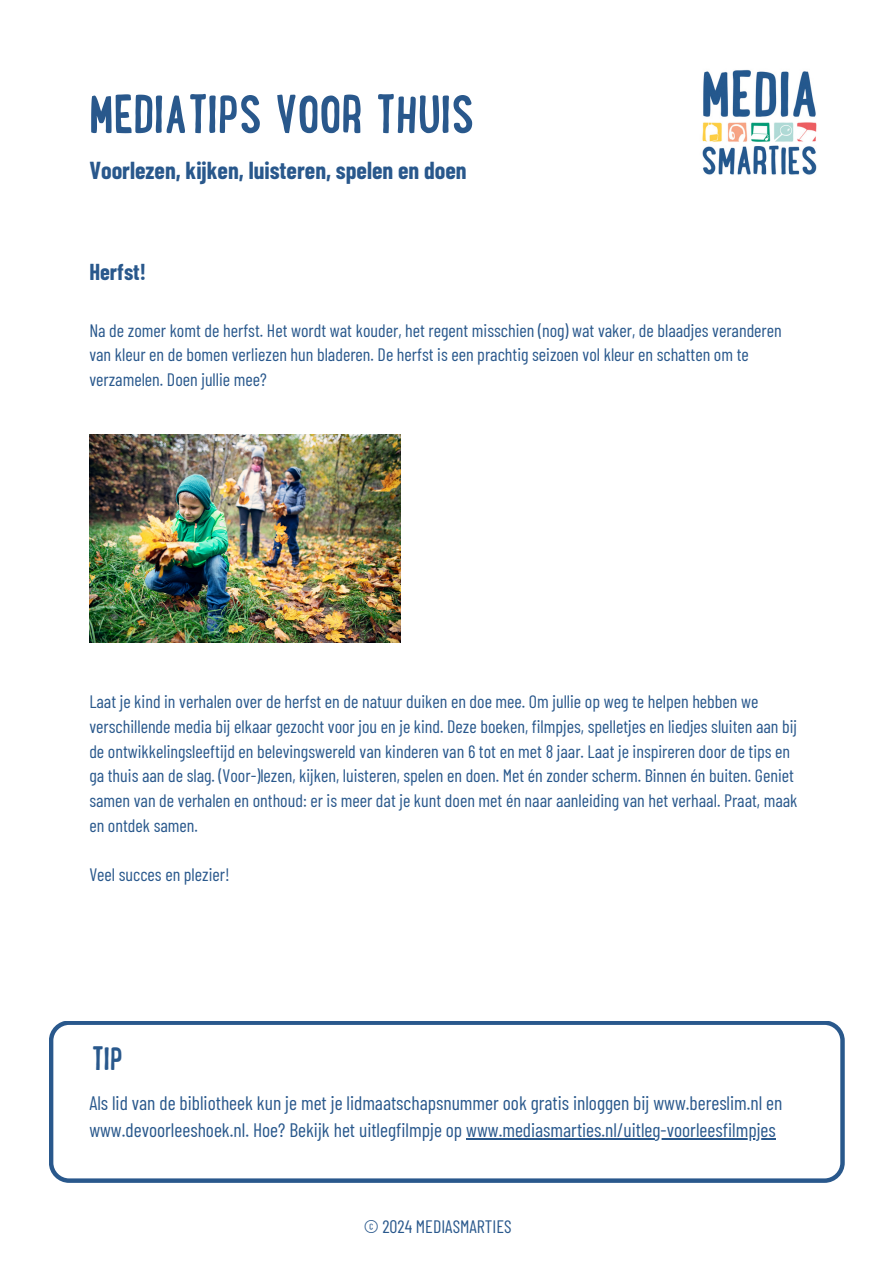
<style>
.page{position:relative;width:894px;height:1264px;background:#fff}
.page>*{position:absolute;margin:0;border:0;box-sizing:border-box;transform-origin:0 0}
.t1{font:700 57px "Lunch Box";color:#29588c}
.t2{font:700 34.5px "Lunch Box";color:#29588c}
.t3{font:700 24px "Barlow Condensed";color:#29588c}
.t4{font:700 22.5px "Barlow Condensed";color:#29588c}
.t5{font:19.5px/27px "Barlow Condensed";color:#29588c}
.t6{font:18px/24.8px "Barlow Condensed";color:#29588c}
</style>
<div class="page">
<img style="left:702px;top:69px;width:115px;height:106px">
<svg style="left:49px;top:1021px;width:795px;height:161px"></svg>
<img style="left:89px;top:435px;width:311px;height:207px">
<hr style="left:466px;top:1137px;width:309px;height:2px;background:#29588c">
<p class="t1" style="left:89px;top:93px;width:386px">MEDIATIPS VOOR THUIS</p>
<p class="t3" style="left:89px;top:155px;width:378px">Voorlezen, kijken, luisteren, spelen en doen</p>
<h1 class="t4" style="left:89px;top:258px;width:58px">Herfst!</h1>
<h3 class="t6" style="left:89px;top:317px;width:693px">Na de zomer komt de herfst. Het wordt wat kouder, het regent misschien (nog) wat vaker, de blaadjes veranderen van kleur en de bomen verliezen hun bladeren. De herfst is een prachtig seizoen vol kleur en schatten om te verzamelen. Doen jullie mee?</h3>
<h3 class="t6" style="left:89px;top:688px;width:709px">Laat je kind in verhalen over de herfst en de natuur duiken en doe mee. Om jullie op weg te helpen hebben we verschillende media bij elkaar gezocht voor jou en je kind. Deze boeken, filmpjes, spelletjes en liedjes sluiten aan bij</h3>
<p class="t6" style="left:89px;top:738px;width:709px">de ontwikkelingsleeftijd en belevingswereld van kinderen van 6 tot en met 8 jaar. Laat je inspireren door de tips en ga thuis aan de slag. (Voor-)lezen, kijken, luisteren, spelen en doen. Met én zonder scherm. Binnen én buiten. Geniet samen van de verhalen en onthoud: er is meer dat je kunt doen met én naar aanleiding van het verhaal. Praat, maak en ontdek samen.</p>
<p class="t6" style="left:89px;top:861px;width:142px">Veel succes en plezier!</p>
<h4 class="t2" style="left:92px;top:1045px;width:32px">TIP</h4>
<h2 class="t5" style="left:89px;top:1088px;width:694px">Als lid van de bibliotheek kun je met je lidmaatschapsnummer ook gratis inloggen bij www.bereslim.nl en www.devoorleeshoek.nl. Hoe? Bekijk het uitlegfilmpje op www.mediasmarties.nl/uitleg-voorleesfilmpjes</h2>
<p class="t6" style="left:363px;top:1213px;width:149px">© 2024 MEDIASMARTIES</p>
</div>
